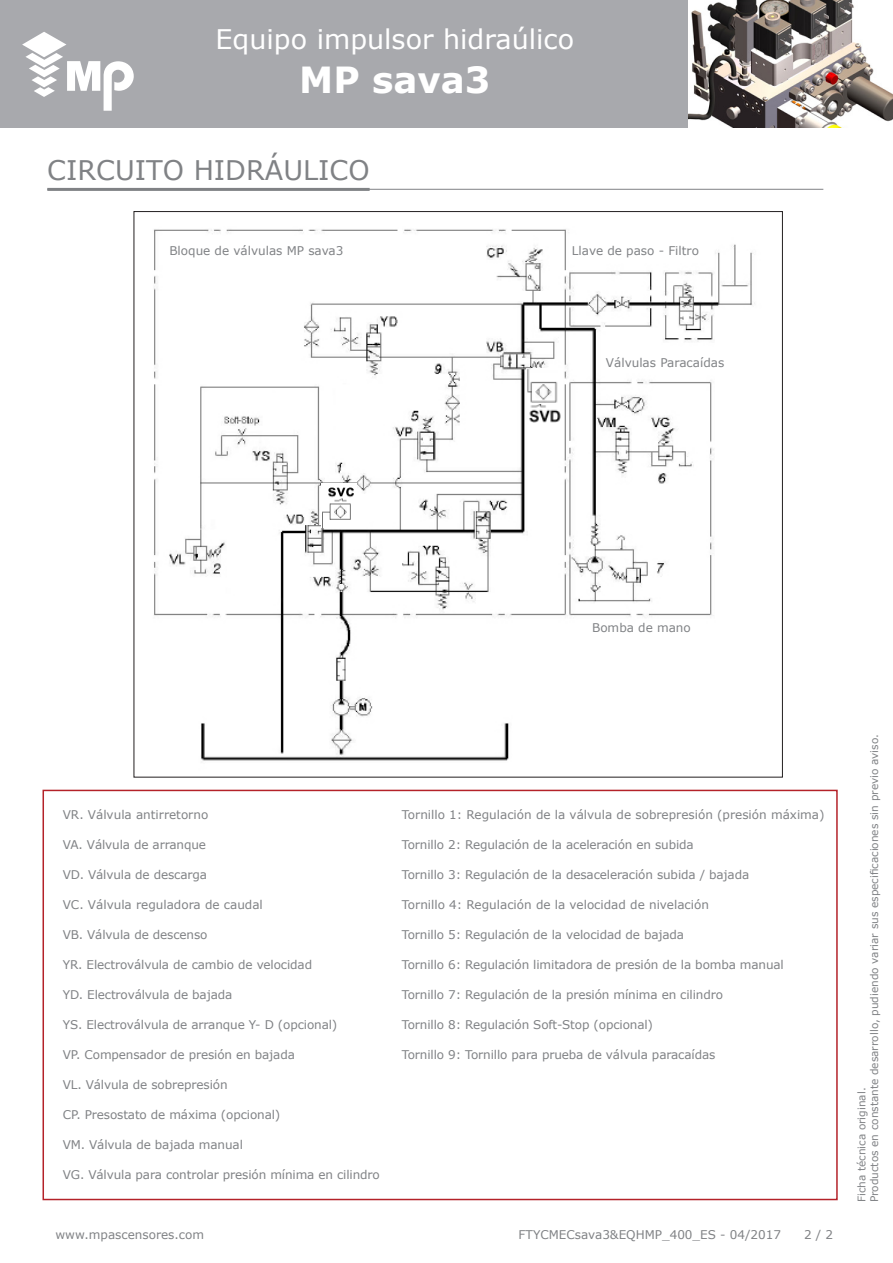
<style>
.page{position:relative;width:893px;height:1263px;background:#fff}
.page>*{position:absolute;margin:0;border:0;box-sizing:border-box;transform-origin:0 0}
.t1{font:700 36px "Verdana";color:#fff}
.t2{font:27px "Verdana";color:#fff}
.TITULO{font:27px "Verdana";color:#808285}
.Lista_viñetas_caract{font:12px "Verdana";letter-spacing:-.01em;color:#808285}
.t3{font:10.5px/12.6px "Verdana";color:#808285}
</style>
<div class="page">
<div style="left:0;top:0;width:893px;height:128px;background:#a8a9ad"></div>
<svg style="left:22px;top:32px;width:112px;height:79px"></svg>
<img style="left:689px;top:0;width:204px;height:128px">
<img style="left:154px;top:229px;width:601px;height:532px">
<img style="left:527px;top:369px;width:36px;height:55px">
<img style="left:321px;top:484px;width:35px;height:43px">
<hr style="left:47px;top:189px;width:776px;height:1px;background:#808285">
<hr style="left:47px;top:188px;width:323px;height:3px;background:#808285">
<div style="left:43px;top:790px;width:795px;height:410px;border:2px solid #b42229"></div>
<h2 class="t2" style="left:216px;top:21px;width:360px">Equipo impulsor hidraúlico</h2>
<h1 class="t1" style="left:299px;top:54px;width:193px">MP sava3</h1>
<p class="TITULO" style="left:47px;top:152px;width:324px">CIRCUITO HIDRÁULICO</p>
<p class="Lista_viñetas_caract" style="left:169px;top:242px;width:175px">Bloque de válvulas MP sava3</p>
<p class="Lista_viñetas_caract" style="left:572px;top:242px;width:129px">Llave de paso - Filtro</p>
<p class="Lista_viñetas_caract" style="left:606px;top:355px;width:120px">Válvulas Paracaídas</p>
<p class="Lista_viñetas_caract" style="left:592px;top:619px;width:100px">Bomba de mano</p>
<p class="Lista_viñetas_caract" style="left:63px;top:807px;width:147px">VR. Válvula antirretorno</p>
<p class="Lista_viñetas_caract" style="left:402px;top:807px;width:424px">Tornillo 1: Regulación de la válvula de sobrepresión (presión máxima)</p>
<p class="Lista_viñetas_caract" style="left:63px;top:837px;width:145px">VA. Válvula de arranque</p>
<p class="Lista_viñetas_caract" style="left:402px;top:837px;width:293px">Tornillo 2: Regulación de la aceleración en subida</p>
<p class="Lista_viñetas_caract" style="left:63px;top:867px;width:146px">VD. Válvula de descarga</p>
<p class="Lista_viñetas_caract" style="left:402px;top:867px;width:349px">Tornillo 3: Regulación de la desaceleración subida / bajada</p>
<p class="Lista_viñetas_caract" style="left:63px;top:897px;width:202px">VC. Válvula reguladora de caudal</p>
<p class="Lista_viñetas_caract" style="left:402px;top:897px;width:309px">Tornillo 4: Regulación de la velocidad de nivelación</p>
<p class="Lista_viñetas_caract" style="left:63px;top:927px;width:146px">VB. Válvula de descenso</p>
<p class="Lista_viñetas_caract" style="left:402px;top:927px;width:284px">Tornillo 5: Regulación de la velocidad de bajada</p>
<p class="Lista_viñetas_caract" style="left:63px;top:957px;width:251px">YR. Electroválvula de cambio de velocidad</p>
<p class="Lista_viñetas_caract" style="left:402px;top:957px;width:384px">Tornillo 6: Regulación limitadora de presión de la bomba manual</p>
<p class="Lista_viñetas_caract" style="left:63px;top:987px;width:171px">YD. Electroválvula de bajada</p>
<p class="Lista_viñetas_caract" style="left:402px;top:987px;width:323px">Tornillo 7: Regulación de la presión mínima en cilindro</p>
<p class="Lista_viñetas_caract" style="left:63px;top:1017px;width:276px">YS. Electroválvula de arranque Y- D (opcional)</p>
<p class="Lista_viñetas_caract" style="left:402px;top:1017px;width:253px">Tornillo 8: Regulación Soft-Stop (opcional)</p>
<p class="Lista_viñetas_caract" style="left:63px;top:1047px;width:234px">VP. Compensador de presión en bajada</p>
<p class="Lista_viñetas_caract" style="left:402px;top:1047px;width:315px">Tornillo 9: Tornillo para prueba de válvula paracaídas</p>
<p class="Lista_viñetas_caract" style="left:63px;top:1077px;width:166px">VL. Válvula de sobrepresión</p>
<p class="Lista_viñetas_caract" style="left:63px;top:1107px;width:219px">CP. Presostato de máxima (opcional)</p>
<p class="Lista_viñetas_caract" style="left:63px;top:1137px;width:182px">VM. Válvula de bajada manual</p>
<p class="Lista_viñetas_caract" style="left:63px;top:1167px;width:319px">VG. Válvula para controlar presión mínima en cilindro</p>
<p class="Lista_viñetas_caract" style="left:55px;top:1226px;width:150px">www.mpascensores.com</p>
<p class="Lista_viñetas_caract" style="left:519px;top:1226px;width:264px">FTYCMECsava3&amp;EQHMP_400_ES - 04/2017</p>
<p class="Lista_viñetas_caract" style="left:804px;top:1226px;width:31px">2 / 2</p>
<p class="t3" style="left:855px;top:1202px;width:470px;rotate:-90deg">Ficha técnica original.<br>Productos en constante desarrollo, pudiendo variar sus especificaciones sin previo aviso.</p>
</div>
